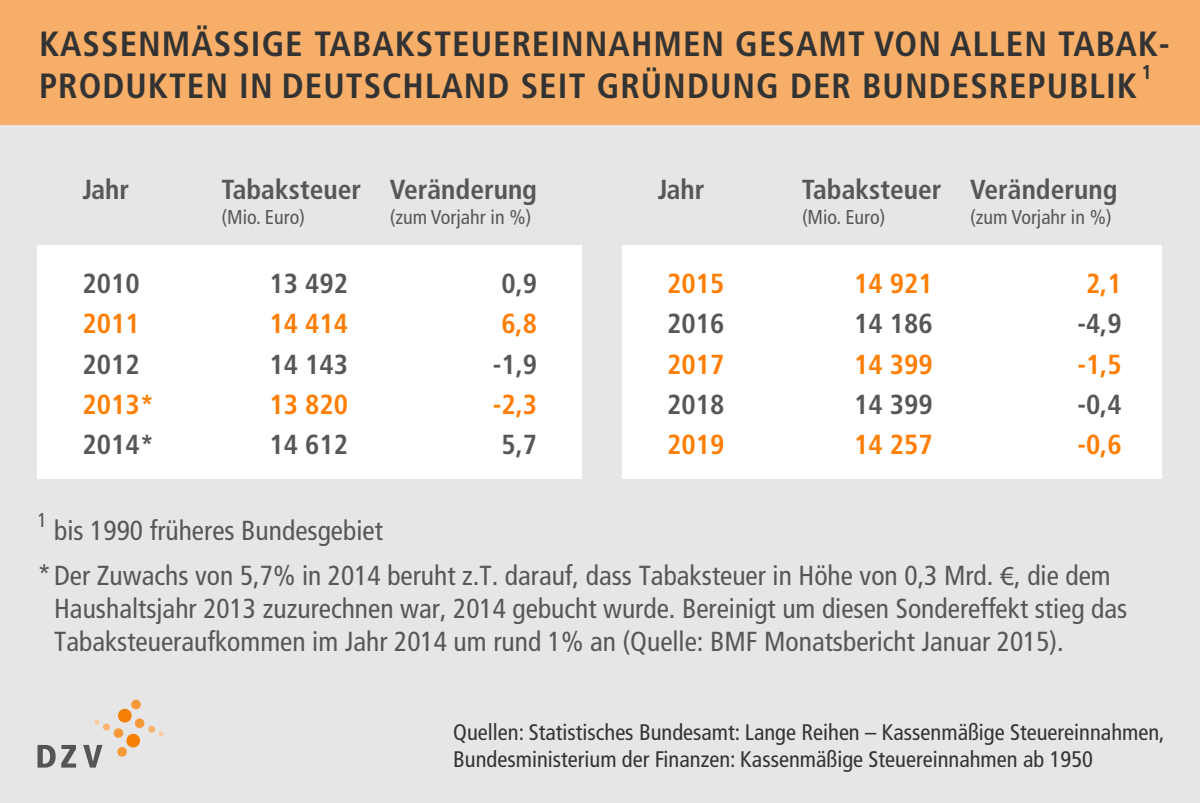
<style>
.page{position:relative;width:1200px;height:803px;background:#fff}
.page>*{position:absolute;margin:0;border:0;box-sizing:border-box;transform-origin:0 0}
.t1{font:700 condensed 35px/42px "Frutiger";letter-spacing:.03em;color:#333}
.t2{font:condensed 27.5px/33px "Frutiger";color:#575757}
.t3{font:700 condensed 27.5px "Frutiger";color:#575757}
.t4{font:700 condensed 27.5px "Frutiger";color:#ff7d02}
.t5{font:condensed 22.5px/27.5px "Frutiger";color:#333}
.t6{font:condensed 20px "Frutiger";color:#575757}
.t7{font:700 condensed 20px "Frutiger";color:#333}
.s1{font-family:"Myriad Pro";font-stretch:normal}
</style>
<div class="page">
<div style="left:0;top:0;width:1200px;height:802px;background:#e6e6e6"></div>
<div style="left:0;top:0;width:1200px;height:124px;background:#f6ae68"></div>
<div style="left:622px;top:245px;width:540px;height:234px;background:#fff"></div>
<div style="left:38px;top:245px;width:544px;height:234px;background:#fff"></div>
<svg style="left:38px;top:699px;width:126px;height:68px"></svg>
<p class="t1" style="left:39px;top:23px;width:1132px">KASSENMÄSSIGE TABAKSTEUEREINNAHMEN GESAMT VON ALLEN TABAK-<br>PRODUKTEN IN DEUTSCHLAND SEIT GRÜNDUNG DER BUNDESREPUBLIK</p>
<p class="t7" style="left:1141px;top:60px;width:12px">1</p>
<p class="t3" style="left:82px;top:173px;width:48px">Jahr</p>
<p class="t3" style="left:222px;top:173px;width:141px">Tabaksteuer</p>
<p class="t6" style="left:222px;top:205px;width:85px">(Mio. Euro)</p>
<p class="t3" style="left:390px;top:173px;width:149px">Veränderung</p>
<p class="t6" style="left:390px;top:205px;width:143px">(zum Vorjahr in %)</p>
<p class="t3" style="left:82px;top:267px;width:59px">2010</p>
<p class="t3" style="left:270px;top:267px;width:80px">13 492</p>
<p class="t3" style="left:501px;top:267px;width:37px">0,9</p>
<p class="t4" style="left:82px;top:307px;width:59px">2011</p>
<p class="t4" style="left:270px;top:307px;width:80px">14 414</p>
<p class="t4" style="left:501px;top:307px;width:37px">6,8</p>
<p class="t3" style="left:82px;top:347px;width:59px">2012</p>
<p class="t3" style="left:270px;top:347px;width:80px">14 143</p>
<p class="t3" style="left:493px;top:347px;width:46px">-1,9</p>
<p class="t4" style="left:82px;top:387px;width:73px">2013*</p>
<p class="t4" style="left:270px;top:387px;width:80px">13 820</p>
<p class="t4" style="left:493px;top:387px;width:46px">-2,3</p>
<p class="t3" style="left:82px;top:427px;width:73px">2014*</p>
<p class="t3" style="left:270px;top:427px;width:80px">14 612</p>
<p class="t3" style="left:501px;top:427px;width:37px">5,7</p>
<p class="t3" style="left:658px;top:173px;width:48px">Jahr</p>
<p class="t3" style="left:802px;top:173px;width:141px">Tabaksteuer</p>
<p class="t6" style="left:802px;top:205px;width:85px">(Mio. Euro)</p>
<p class="t3" style="left:970px;top:173px;width:149px">Veränderung</p>
<p class="t6" style="left:970px;top:205px;width:143px">(zum Vorjahr in %)</p>
<p class="t4" style="left:667px;top:267px;width:59px">2015</p>
<p class="t4" style="left:854px;top:267px;width:80px">14 921</p>
<p class="t4" style="left:1086px;top:267px;width:37px">2,1</p>
<p class="t3" style="left:667px;top:307px;width:59px">2016</p>
<p class="t3" style="left:854px;top:307px;width:80px">14 186</p>
<p class="t3" style="left:1077px;top:307px;width:46px">-4,9</p>
<p class="t4" style="left:667px;top:347px;width:59px">2017</p>
<p class="t4" style="left:854px;top:347px;width:80px">14 399</p>
<p class="t4" style="left:1077px;top:347px;width:46px">-1,5</p>
<p class="t3" style="left:667px;top:387px;width:59px">2018</p>
<p class="t3" style="left:854px;top:387px;width:80px">14 399</p>
<p class="t3" style="left:1077px;top:387px;width:46px">-0,4</p>
<p class="t4" style="left:667px;top:427px;width:59px">2019</p>
<p class="t4" style="left:854px;top:427px;width:80px">14 257</p>
<p class="t4" style="left:1077px;top:427px;width:46px">-0,6</p>
<p class="t6" style="left:37px;top:508px;width:11px">1</p>
<p class="t2" style="left:37px;top:559px;width:1075px">*Der Zuwachs von 5,7% in 2014 beruht z.T. darauf, dass Tabaksteuer in Höhe von 0,3 Mrd. <span class="s1">€</span>, die dem</p>
<p class="t2" style="left:54px;top:513px;width:330px">bis 1990 früheres Bundesgebiet</p>
<p class="t2" style="left:54px;top:592px;width:1075px">Haushaltsjahr 2013 zuzurechnen war, 2014 gebucht wurde. Bereinigt um diesen Sondereffekt stieg das<br>Tabaksteueraufkommen im Jahr 2014 um rund 1% an (Quelle: BMF Monatsbericht Januar 2015).</p>
<p class="t5" style="left:453px;top:718px;width:713px">Quellen: Statistisches Bundesamt: Lange Reihen – Kassenmäßige Steuereinnahmen,<br>Bundesministerium der Finanzen: Kassenmäßige Steuereinnahmen ab 1950</p>
</div>
